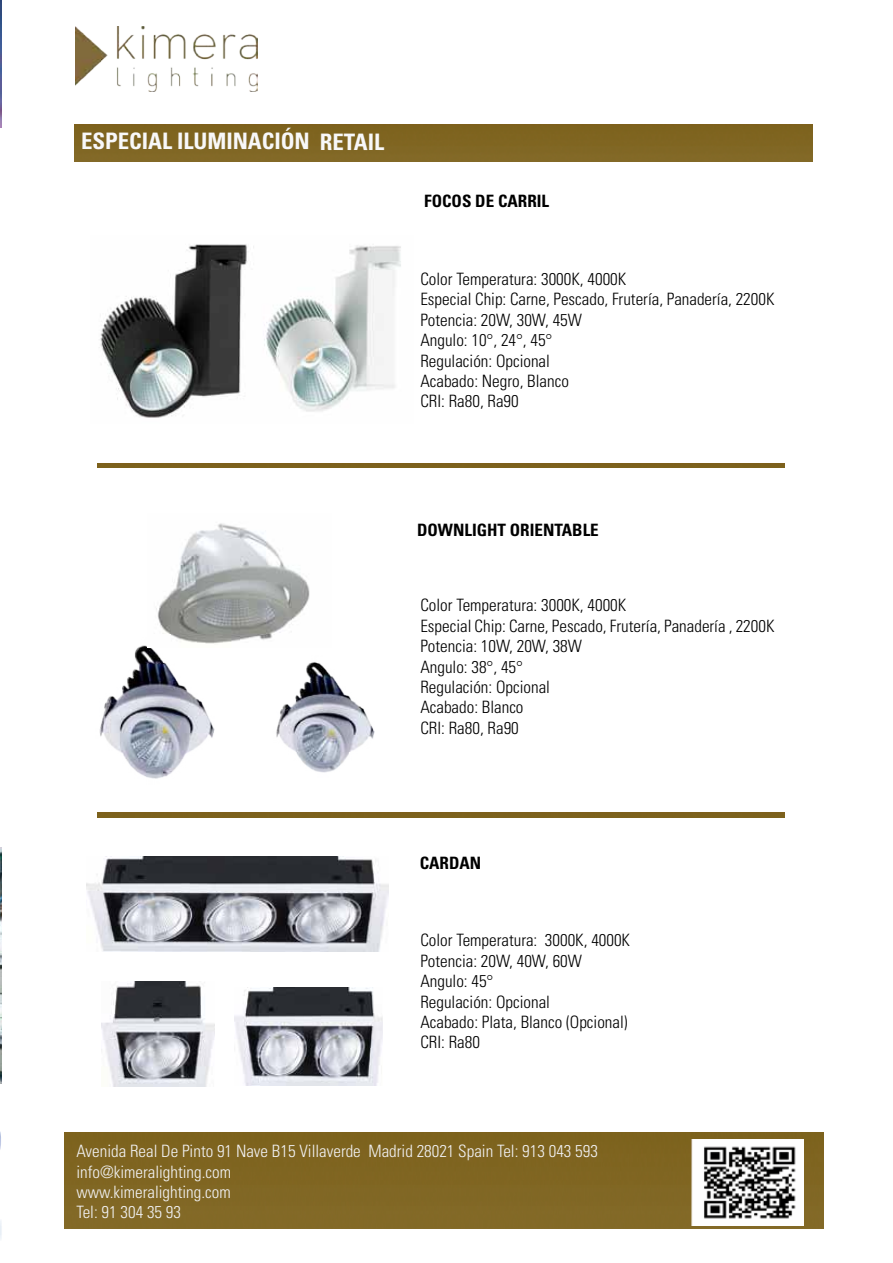
<style>
.page{position:relative;width:893px;height:1263px;background:#fff}
.page>*{position:absolute;margin:0;border:0;box-sizing:border-box;transform-origin:0 0}
.t1{font:700 condensed 22.65px "Univers LT Std";letter-spacing:-.005em;color:#f8f8f9}
.t2{font:300 condensed 17.1px/20.4px "Univers LT Std";color:#000}
.t3{font:300 condensed 17.1px/20.4px "Univers LT Std";color:#f1f1f2}
.t4{font:700 condensed 17.1px "Univers LT Std";color:#000}
</style>
<div class="page">
<hr style="left:0;top:1219px;width:2px;height:22px;background:#0054a6">
<img style="left:0;top:847px;width:1px;height:237px">
<img style="left:0;top:0;width:1px;height:128px">
<svg style="left:0;top:1131px;width:1px;height:19px"></svg>
<img style="left:76px;top:26px;width:182px;height:65px">
<div style="left:74px;top:124px;width:739px;height:37px;background:#806521"></div>
<img style="left:235px;top:988px;width:147px;height:97px">
<img style="left:87px;top:857px;width:302px;height:94px">
<img style="left:276px;top:662px;width:98px;height:111px">
<div style="left:64px;top:1133px;width:759px;height:96px;background:#806522"></div>
<img style="left:691px;top:1139px;width:112px;height:86px">
<img style="left:99px;top:645px;width:116px;height:134px">
<img style="left:147px;top:523px;width:163px;height:125px">
<img style="left:101px;top:981px;width:114px;height:105px">
<img style="left:99px;top:244px;width:302px;height:174px">
<div style="left:97px;top:463px;width:688px;height:5px;background:#7d611c"></div>
<hr style="left:97px;top:813px;width:688px;height:4px;background:#7c621c">
<h1 class="t1" style="left:81px;top:127px;width:304px">ESPECIAL ILUMINACIÓN RETAIL</h1>
<p class="t4" style="left:424px;top:190px;width:126px">FOCOS DE CARRIL</p>
<p class="t2" style="left:420px;top:268px;width:356px">Color Temperatura: 3000K, 4000K<br>Especial Chip: Carne, Pescado, Frutería, Panadería, 2200K<br>Potencia: 20W, 30W, 45W<br>Angulo: 10°, 24°, 45°<br>Regulación: Opcional<br>Acabado: Negro, Blanco<br>CRI: Ra80, Ra90</p>
<p class="t4" style="left:417px;top:519px;width:183px">DOWNLIGHT ORIENTABLE</p>
<p class="t2" style="left:420px;top:595px;width:356px">Color Temperatura: 3000K, 4000K<br>Especial Chip: Carne, Pescado, Frutería, Panadería , 2200K<br>Potencia: 10W, 20W, 38W<br>Angulo: 38°, 45°<br>Regulación: Opcional<br>Acabado: Blanco<br>CRI: Ra80, Ra90</p>
<p class="t4" style="left:420px;top:853px;width:63px">CARDAN</p>
<p class="t2" style="left:420px;top:930px;width:211px">Color Temperatura: 3000K, 4000K<br>Potencia: 20W, 40W, 60W<br>Angulo: 45°<br>Regulación: Opcional<br>Acabado: Plata, Blanco (Opcional)<br>CRI: Ra80</p>
<p class="t3" style="left:76px;top:1141px;width:523px">Avenida Real De Pinto 91 Nave B15 Villaverde Madrid 28021 Spain Tel: 913 043 593 info@kimeralighting.com<br>www.kimeralighting.com<br>Tel: 91 304 35 93</p>
</div>
